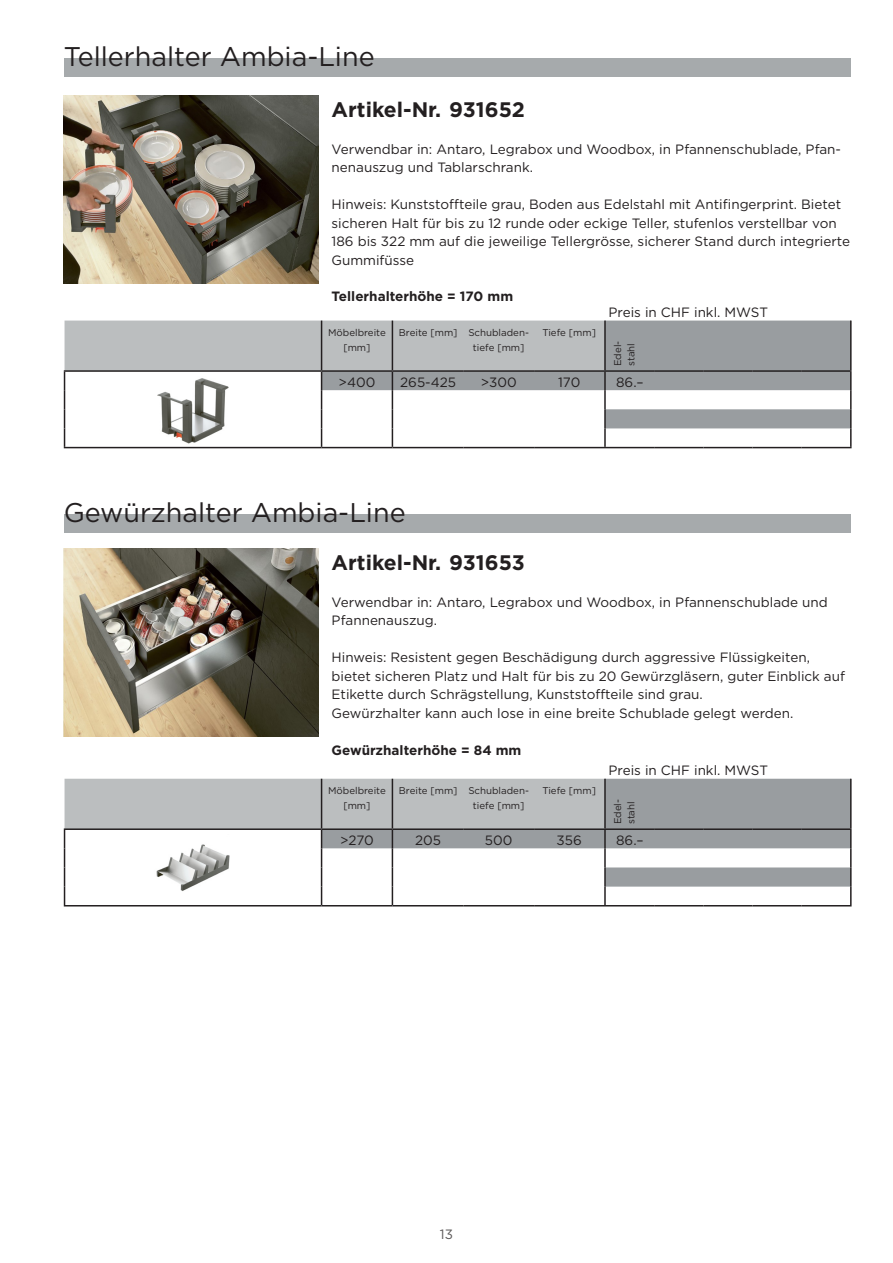
<style>
.page{position:relative;width:893px;height:1263px;background:#fff}
.page>*{position:absolute;margin:0;border:0;box-sizing:border-box;transform-origin:0 0}
.t1{font:27px "Gotham";color:#231f20}
.Art2{font:700 21px "Gotham";color:#231f20}
.HK_Info_Body{font:13.5px/18.5px "Gotham";color:#231f20}
.tfz{font:13.5px "Gotham";color:#231f20}
.HK_Info_Body-2{font:700 13.5px "Gotham";color:#231f20}
.t2{font:13.5px "Gotham";color:#5a5757}
.htb{font:9.75px/15px "Gotham";color:#231f20;text-align:center}
.beschriftung{font:9.75px/13.5px "Gotham";color:#231f20}
</style>
<div class="page">
<svg style="left:606px;top:321px;width:244px;height:107px;fill:#999da0"></svg>
<svg style="left:64px;top:321px;width:542px;height:126px"></svg>
<hr style="left:850px;top:321px;width:2px;height:49px;background:#231f20">
<svg style="left:850px;top:372px;width:2px;height:75px"></svg>
<hr style="left:64px;top:370px;width:258px;height:2px;background:#231f20">
<hr style="left:322px;top:370px;width:70px;height:2px;background:#231f20">
<hr style="left:392px;top:370px;width:71px;height:2px;background:#231f20">
<hr style="left:463px;top:370px;width:71px;height:2px;background:#231f20">
<hr style="left:534px;top:370px;width:71px;height:2px;background:#231f20">
<hr style="left:605px;top:370px;width:49px;height:2px;background:#231f20">
<hr style="left:654px;top:370px;width:49px;height:2px;background:#231f20">
<hr style="left:703px;top:370px;width:49px;height:2px;background:#231f20">
<hr style="left:752px;top:370px;width:50px;height:2px;background:#231f20">
<hr style="left:802px;top:370px;width:50px;height:2px;background:#231f20">
<hr style="left:64px;top:447px;width:258px;height:1px;background:#231f20">
<hr style="left:322px;top:447px;width:70px;height:1px;background:#231f20">
<hr style="left:392px;top:447px;width:71px;height:1px;background:#231f20">
<hr style="left:463px;top:447px;width:71px;height:1px;background:#231f20">
<hr style="left:534px;top:447px;width:71px;height:1px;background:#231f20">
<hr style="left:605px;top:447px;width:49px;height:1px;background:#231f20">
<hr style="left:654px;top:447px;width:49px;height:1px;background:#231f20">
<hr style="left:703px;top:447px;width:49px;height:1px;background:#231f20">
<hr style="left:752px;top:447px;width:50px;height:1px;background:#231f20">
<hr style="left:802px;top:447px;width:50px;height:1px;background:#231f20">
<img style="left:158px;top:376px;width:70px;height:68px">
<img style="left:64px;top:96px;width:255px;height:187px">
<div style="left:64px;top:58px;width:786px;height:19px;background:#a6aaac"></div>
<svg style="left:606px;top:779px;width:244px;height:108px;fill:#999da0"></svg>
<hr style="left:64px;top:905px;width:258px;height:1px;background:#231f20">
<svg style="left:64px;top:779px;width:542px;height:126px"></svg>
<hr style="left:850px;top:779px;width:2px;height:49px;background:#231f20">
<svg style="left:850px;top:830px;width:2px;height:37px"></svg>
<hr style="left:850px;top:867px;width:2px;height:20px;background:#231f20">
<svg style="left:850px;top:887px;width:2px;height:18px"></svg>
<hr style="left:322px;top:905px;width:70px;height:1px;background:#231f20">
<hr style="left:392px;top:905px;width:71px;height:1px;background:#231f20">
<hr style="left:463px;top:905px;width:71px;height:1px;background:#231f20">
<hr style="left:534px;top:905px;width:71px;height:1px;background:#231f20">
<hr style="left:605px;top:905px;width:49px;height:1px;background:#231f20">
<hr style="left:654px;top:905px;width:49px;height:1px;background:#231f20">
<hr style="left:703px;top:905px;width:49px;height:1px;background:#231f20">
<hr style="left:752px;top:905px;width:50px;height:1px;background:#231f20">
<hr style="left:802px;top:905px;width:50px;height:1px;background:#231f20">
<hr style="left:64px;top:828px;width:258px;height:2px;background:#231f20">
<hr style="left:322px;top:828px;width:70px;height:2px;background:#231f20">
<hr style="left:392px;top:828px;width:71px;height:2px;background:#231f20">
<hr style="left:463px;top:828px;width:71px;height:2px;background:#231f20">
<hr style="left:534px;top:828px;width:71px;height:2px;background:#231f20">
<hr style="left:605px;top:828px;width:49px;height:2px;background:#231f20">
<hr style="left:654px;top:828px;width:49px;height:2px;background:#231f20">
<hr style="left:703px;top:828px;width:49px;height:2px;background:#231f20">
<hr style="left:752px;top:828px;width:50px;height:2px;background:#231f20">
<hr style="left:802px;top:828px;width:50px;height:2px;background:#231f20">
<img style="left:155px;top:834px;width:76px;height:69px">
<img style="left:64px;top:549px;width:255px;height:187px">
<div style="left:64px;top:514px;width:786px;height:19px;background:#a6aaac"></div>
<p class="t1" style="left:64px;top:39px;width:312px">Tellerhalter Ambia-Line</p>
<p class="Art2" style="left:332px;top:96px;width:195px">Artikel-Nr. 931652</p>
<p class="HK_Info_Body" style="left:332px;top:139px;width:511px">Verwendbar in: Antaro, Legrabox und Woodbox, in Pfannenschublade, Pfan&shy;nenauszug und Tablarschrank.</p>
<p class="HK_Info_Body" style="left:332px;top:195px;width:520px">Hinweis: Kunststoffteile grau, Boden aus Edelstahl mit Antifingerprint. Bietet sicheren Halt für bis zu 12 runde oder eckige Teller, stufenlos verstellbar von 186 bis 322 mm auf die jeweilige Tellergrösse, sicherer Stand durch integrierte Gummifüsse</p>
<p class="HK_Info_Body-2" style="left:332px;top:288px;width:183px">Tellerhalterhöhe = 170 mm</p>
<p class="htb" style="left:328px;top:325px;width:59px">Möbelbreite [mm]</p>
<p class="htb" style="left:399px;top:325px;width:60px">Breite [mm]</p>
<p class="htb" style="left:468px;top:325px;width:62px">Schubladen&shy;tiefe [mm]</p>
<p class="htb" style="left:542px;top:325px;width:55px">Tiefe [mm]</p>
<p class="tfz" style="left:608px;top:304px;width:161px">Preis in CHF inkl. MWST</p>
<p class="beschriftung" style="left:611px;top:366px;width:27px;rotate:-90deg">Edel&shy;stahl</p>
<p class="tfz" style="left:339px;top:373px;width:38px">&gt;400</p>
<p class="tfz" style="left:400px;top:373px;width:57px">265-425</p>
<p class="tfz" style="left:481px;top:373px;width:38px">&gt;300</p>
<p class="tfz" style="left:558px;top:373px;width:24px">170</p>
<p class="tfz" style="left:616px;top:373px;width:29px">86.–</p>
<p class="t1" style="left:64px;top:495px;width:343px">Gewürzhalter Ambia-Line</p>
<p class="Art2" style="left:332px;top:549px;width:195px">Artikel-Nr. 931653</p>
<p class="HK_Info_Body" style="left:332px;top:593px;width:498px">Verwendbar in: Antaro, Legrabox und Woodbox, in Pfannenschublade und<br>Pfannenauszug.</p>
<p class="HK_Info_Body" style="left:332px;top:648px;width:515px">Hinweis: Resistent gegen Beschädigung durch aggressive Flüssigkeiten, bietet sicheren Platz und Halt für bis zu 20 Gewürzgläsern, guter Einblick auf<br>Etikette durch Schrägstellung, Kunststoffteile sind grau.</p>
<p class="HK_Info_Body" style="left:332px;top:703px;width:463px">Gewürzhalter kann auch lose in eine breite Schublade gelegt werden.</p>
<p class="HK_Info_Body-2" style="left:332px;top:741px;width:191px">Gewürzhalterhöhe = 84 mm</p>
<p class="htb" style="left:328px;top:783px;width:59px">Möbelbreite [mm]</p>
<p class="htb" style="left:399px;top:783px;width:60px">Breite [mm]</p>
<p class="htb" style="left:468px;top:783px;width:62px">Schubladen&shy;tiefe [mm]</p>
<p class="htb" style="left:542px;top:783px;width:55px">Tiefe [mm]</p>
<p class="tfz" style="left:608px;top:762px;width:161px">Preis in CHF inkl. MWST</p>
<p class="beschriftung" style="left:611px;top:824px;width:27px;rotate:-90deg">Edel&shy;stahl</p>
<p class="tfz" style="left:340px;top:831px;width:35px">&gt;270</p>
<p class="tfz" style="left:415px;top:831px;width:28px">205</p>
<p class="tfz" style="left:485px;top:831px;width:29px">500</p>
<p class="tfz" style="left:557px;top:831px;width:27px">356</p>
<p class="tfz" style="left:616px;top:831px;width:29px">86.–</p>
<p class="t2" style="left:440px;top:1225px;width:15px">13</p>
</div>
